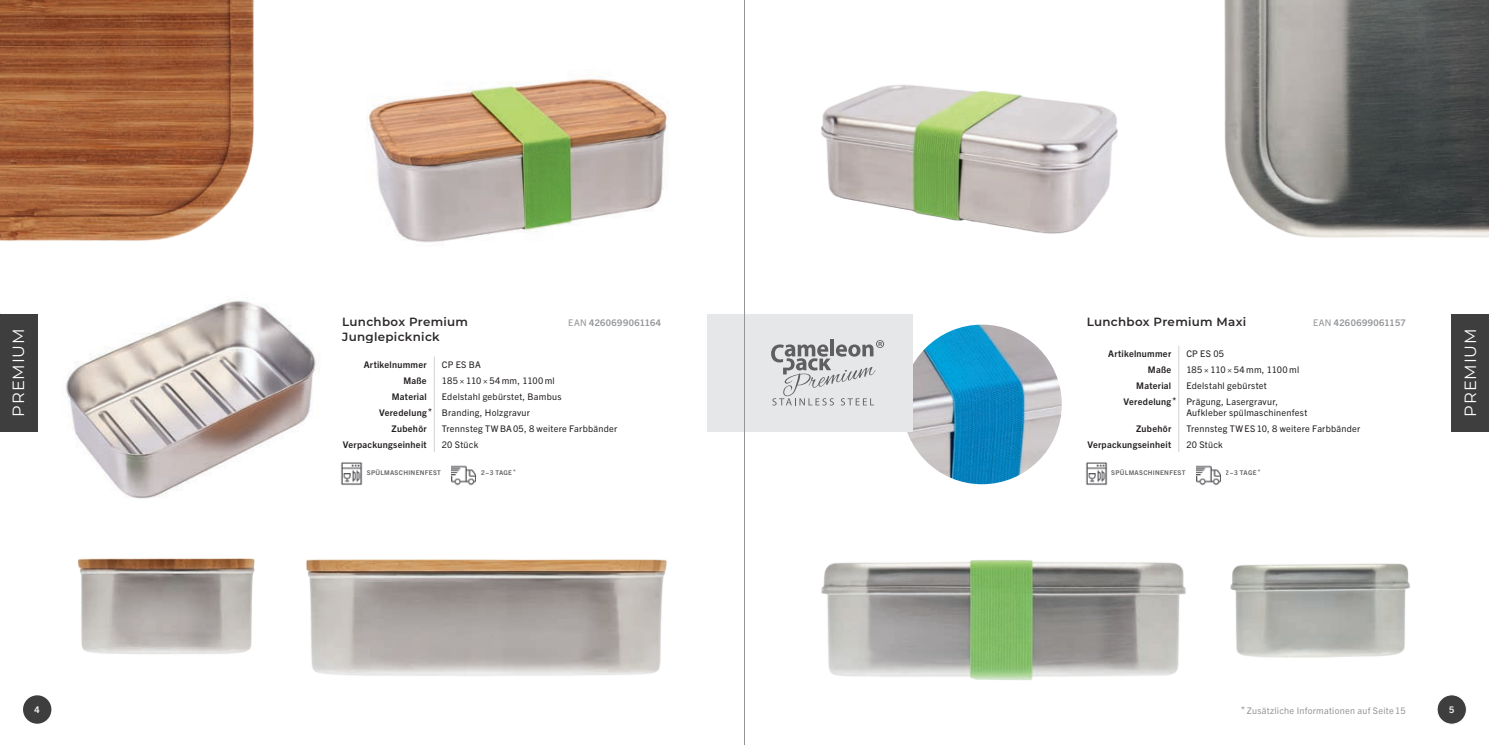
<style>
.page{position:relative;width:1489px;height:745px;background:#fff}
.page>*{position:absolute;margin:0;border:0;box-sizing:border-box;transform-origin:0 0}
.t1{font:16.25px "Montserrat";letter-spacing:.055em;color:#fff}
.t2{font:600 11.88px/14.1px "Montserrat";letter-spacing:.025em;color:#231f20}
.t3{font:9.12px/16px "Trade Gothic Next LT Pro";letter-spacing:.03em;color:#231f20}
.t4{font:700 9.12px "Trade Gothic Next LT Pro";letter-spacing:.03em;color:#231f20}
.t5{font:9.12px "Trade Gothic Next LT Pro";letter-spacing:.03em;color:#939598}
.t6{font:700 9.12px "Trade Gothic Next LT Pro";letter-spacing:.045em;color:#939598}
.t7{font:700 9.12px "Trade Gothic Next LT Pro";color:#fff}
.t8{font:700 6.5px "Trade Gothic Next LT Pro";letter-spacing:.05em;color:#231f20}
.s1{font-weight:400}
.s2{font-weight:700}
</style>
<div class="page">
<img style="left:902px;top:324px;width:159px;height:160px;border-radius:80px">
<img style="left:0;top:0;width:254px;height:241px">
<img style="left:368px;top:77px;width:300px;height:166px">
<div style="left:23px;top:694px;width:28px;height:29px;background:#3e3e3f;border-radius:50%"></div>
<div style="left:1436px;top:694px;width:30px;height:29px;background:#3e3e3f;border-radius:50%"></div>
<div style="left:1436px;top:694px;width:30px;height:30px;border:1px solid #fff;border-radius:50%"></div>
<div style="left:1451px;top:314px;width:37px;height:117px;background:#3e3e3f"></div>
<div style="left:0;top:314px;width:37px;height:117px;background:#3e3e3f"></div>
<svg style="left:1178px;top:346px;width:1px;height:106px"></svg>
<img style="left:1196px;top:465px;width:24px;height:21px">
<img style="left:1086px;top:462px;width:22px;height:23px">
<svg style="left:434px;top:356px;width:1px;height:96px"></svg>
<img style="left:451px;top:465px;width:24px;height:21px">
<img style="left:341px;top:462px;width:22px;height:23px">
<div style="left:744px;top:314px;width:168px;height:117px;background:#e6e7e9"></div>
<div style="left:707px;top:314px;width:37px;height:117px;background:#e6e7e9"></div>
<hr style="left:830px;top:339px;width:4px;height:17px;background:#5f5f61">
<svg style="left:771px;top:340px;width:113px;height:65px"></svg>
<img style="left:78px;top:558px;width:177px;height:96px">
<img style="left:306px;top:559px;width:361px;height:117px">
<img style="left:66px;top:300px;width:250px;height:199px">
<img style="left:1224px;top:0;width:264px;height:238px">
<img style="left:821px;top:85px;width:297px;height:149px">
<img style="left:821px;top:560px;width:365px;height:120px">
<img style="left:1230px;top:563px;width:180px;height:95px">
<hr style="left:744px;top:0;width:1px;height:744px;background:#939598">
<h2 class="t2" style="left:342px;top:314px;width:127px">Lunchbox Premium<br>Junglepicknick</h2>
<p class="t6" style="left:568px;top:316px;width:94px"><span class="s1">EAN</span> 4260699061164</p>
<p class="t4" style="left:364px;top:358px;width:64px">Artikelnummer</p>
<p class="t3" style="left:442px;top:356px;width:41px">CP ES BA</p>
<p class="t4" style="left:403px;top:374px;width:25px">Maße</p>
<p class="t3" style="left:442px;top:372px;width:114px">185 × 110 × 54 mm, 1100 ml</p>
<p class="t4" style="left:392px;top:390px;width:36px">Material</p>
<p class="t3" style="left:442px;top:388px;width:121px">Edelstahl gebürstet, Bambus</p>
<p class="t3" style="left:379px;top:404px;width:152px"><span class="s2">Veredelung*</span> Branding, Holzgravur</p>
<p class="t4" style="left:391px;top:422px;width:37px">Zubehör</p>
<p class="t3" style="left:442px;top:419px;width:177px">Trennsteg TW BA05, 8 weitere Farbbänder</p>
<p class="t4" style="left:343px;top:438px;width:85px">Verpackungseinheit</p>
<p class="t3" style="left:442px;top:435px;width:38px">20 Stück</p>
<p class="t8" style="left:367px;top:468px;width:76px">spülmaschinenfest</p>
<p class="t8" style="left:481px;top:468px;width:36px">2-3 tage *</p>
<h2 class="t2" style="left:1086px;top:314px;width:161px">Lunchbox Premium Maxi</h2>
<p class="t6" style="left:1312px;top:316px;width:94px"><span class="s1">EAN</span> 4260699061157</p>
<p class="t4" style="left:1108px;top:347px;width:64px">Artikelnummer</p>
<p class="t3" style="left:1186px;top:345px;width:39px">CP ES 05</p>
<p class="t4" style="left:1147px;top:363px;width:25px">Maße</p>
<p class="t3" style="left:1186px;top:361px;width:114px">185 × 110 × 54 mm, 1100 ml</p>
<p class="t4" style="left:1136px;top:379px;width:36px">Material</p>
<h1 class="t1" style="left:7px;top:416px;width:90px;rotate:-90deg">PREMIUM</h1>
<h1 class="t1" style="left:1458px;top:416px;width:90px;rotate:-90deg">PREMIUM</h1>
<p class="t3" style="left:1123px;top:377px;width:156px;text-indent:63px">Edelstahl gebürstet<br><span class="s2">Veredelung*</span> Prägung, Lasergravur,</p>
<p class="t3" style="left:1186px;top:404px;width:122px">Aufkleber spülmaschinenfest</p>
<p class="t4" style="left:1135px;top:422px;width:37px">Zubehör</p>
<p class="t3" style="left:1186px;top:419px;width:175px">Trennsteg TW ES 10, 8 weitere Farbbänder</p>
<p class="t4" style="left:1087px;top:438px;width:85px">Verpackungseinheit</p>
<p class="t3" style="left:1186px;top:435px;width:38px">20 Stück</p>
<p class="t8" style="left:1111px;top:468px;width:76px">spülmaschinenfest</p>
<p class="t8" style="left:1225px;top:468px;width:36px">2-3 tage *</p>
<p class="t5" style="left:1241px;top:703px;width:166px"><span class="s2">*</span> Zusätzliche Informationen auf Seite 15</p>
<p class="t7" style="left:35px;top:703px;width:7px">4</p>
<p class="t7" style="left:1448px;top:703px;width:7px">5</p>
</div>
